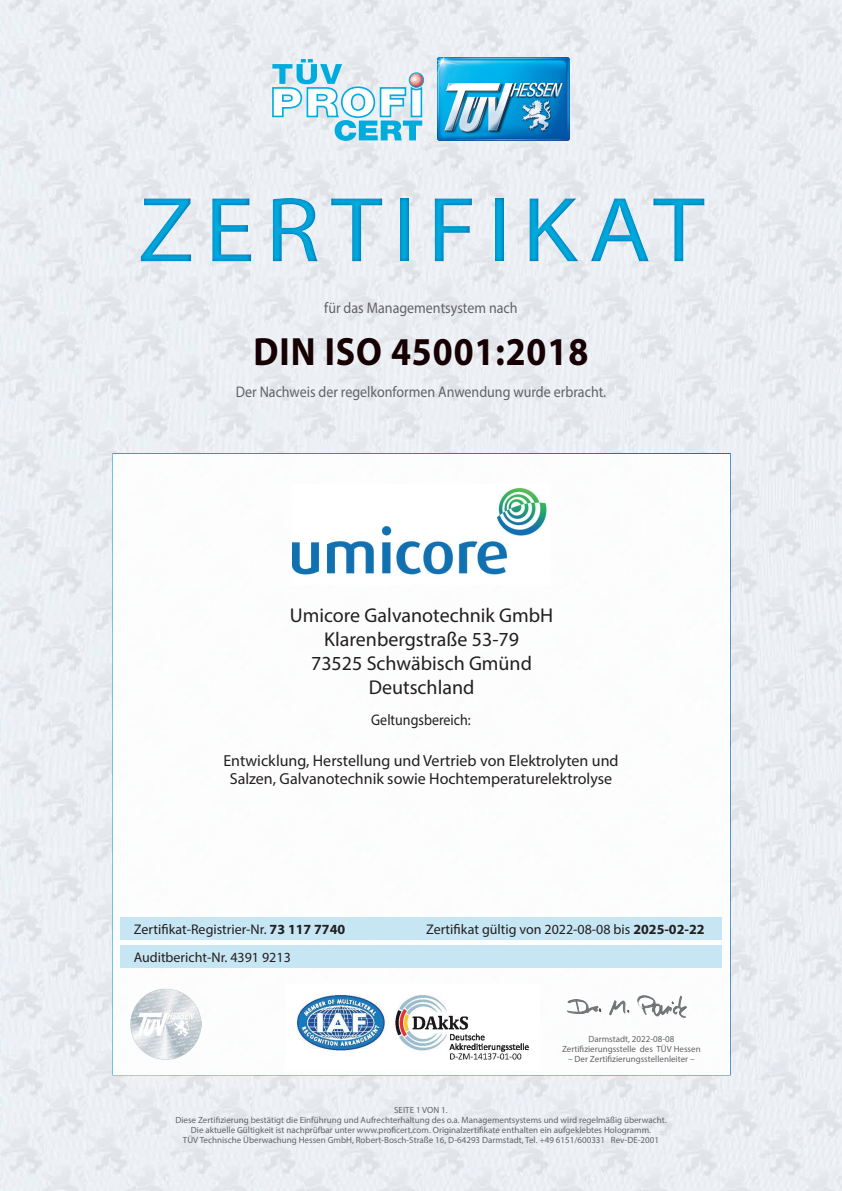
<style>
.page{position:relative;width:842px;height:1191px;background:#fff}
.page>*{position:absolute;margin:0;border:0;box-sizing:border-box;transform-origin:0 0}
.t1{font:93px "Myriad Pro";letter-spacing:.1em;color:#00acdd;scale:1.1 1}
.t2{font:700 39.6px "Myriad Pro";letter-spacing:.025em;color:#170003;scale:.91 1}
.t3{font:20px/24px "Myriad Pro";color:#231f20;text-align:center}
.t4{font:16px/18px "Myriad Pro";color:#231f20;text-align:center}
.t5{font:15.4px "Myriad Pro";color:#636366;scale:.91 1}
.t6{font:15.4px "Myriad Pro";color:#231f20;scale:.91 1}
.t7{font:14px/28.1px "Myriad Pro";color:#231f20}
.t8{font:9px/10px "Myriad Pro";color:#636366;text-align:center}
.s1{font-weight:700}
</style>
<div class="page">
<img style="left:0;top:0;width:842px;height:1191px">
<img style="left:437px;top:57px;width:132px;height:83px">
<svg style="left:272px;top:59px;width:152px;height:82px"></svg>
<div style="left:112px;top:453px;width:619px;height:622px;background:#fff;border:2px solid #fff"></div>
<div style="left:120px;top:945px;width:602px;height:23px;background:#c1e4f4"></div>
<div style="left:121px;top:917px;width:601px;height:22px;background:#c1e4f4"></div>
<img style="left:296px;top:995px;width:233px;height:65px">
<img style="left:749px;top:894px;width:78px;height:55px">
<img style="left:736px;top:784px;width:97px;height:40px">
<img style="left:737px;top:670px;width:95px;height:34px">
<img style="left:738px;top:565px;width:93px;height:35px">
<img style="left:737px;top:468px;width:91px;height:35px">
<img style="left:567px;top:995px;width:120px;height:23px">
<div style="left:0;top:172px;width:842px;height:114px;background:#006bb6;opacity:.75"></div>
<img style="left:130px;top:988px;width:71px;height:71px">
<img style="left:293px;top:488px;width:254px;height:87px">
<h1 class="t1" style="left:138px;top:173px;width:517px">ZERTIFIKAT</h1>
<h3 class="t5" style="left:324px;top:298px;width:214px">für das Managementsystem nach</h3>
<h2 class="t2" style="left:254px;top:326px;width:369px">DIN ISO 45001:2018</h2>
<h3 class="t5" style="left:236px;top:382px;width:408px">Der Nachweis der regelkonformen Anwendung wurde erbracht.</h3>
<h3 class="t3" style="left:290px;top:603px;width:265px">Umicore Galvanotechnik GmbH<br>Klarenbergstraße 53-79<br>73525 Schwäbisch Gmünd<br>Deutschland</h3>
<h3 class="t6" style="left:371px;top:710px;width:111px">Geltungsbereich:</h3>
<h3 class="t4" style="left:223px;top:751px;width:397px">Entwicklung, Herstellung und Vertrieb von Elektrolyten und<br>Salzen, Galvanotechnik sowie Hochtemperaturelektrolyse</h3>
<h3 class="t7" style="left:134px;top:915px;width:213px">Zertifikat-Registrier-Nr. <span class="s1">73 117 7740<br></span>Auditbericht-Nr. 4391 9213</h3>
<h3 class="t7" style="left:426px;top:915px;width:280px">Zertifikat gültig von 2022-08-08 bis <span class="s1">2025-02-22</span></h3>
<p class="t8" style="left:562px;top:1034px;width:140px">Darmstadt, 2022-08-08<br>Zertifizierungsstelle des TÜV Hessen</p>
<p class="t8" style="left:568px;top:1054px;width:128px">– Der Zertifizierungsstellenleiter –</p>
<p class="t8" style="left:175px;top:1105px;width:493px">SEITE 1 VON 1.<br>Diese Zertifizierung bestätigt die Einführung und Aufrechterhaltung des o.a. Managementsystems und wird regelmäßig überwacht.<br>Die aktuelle Gültigkeit ist nachprüfbar unter www.proficert.com. Originalzertifikate enthalten ein aufgeklebtes Hologramm.<br>TÜV Technische Überwachung Hessen GmbH, Robert-Bosch-Straße 16, D-64293 Darmstadt, Tel. +49 6151/600331 Rev-DE-2001</p>
</div>
